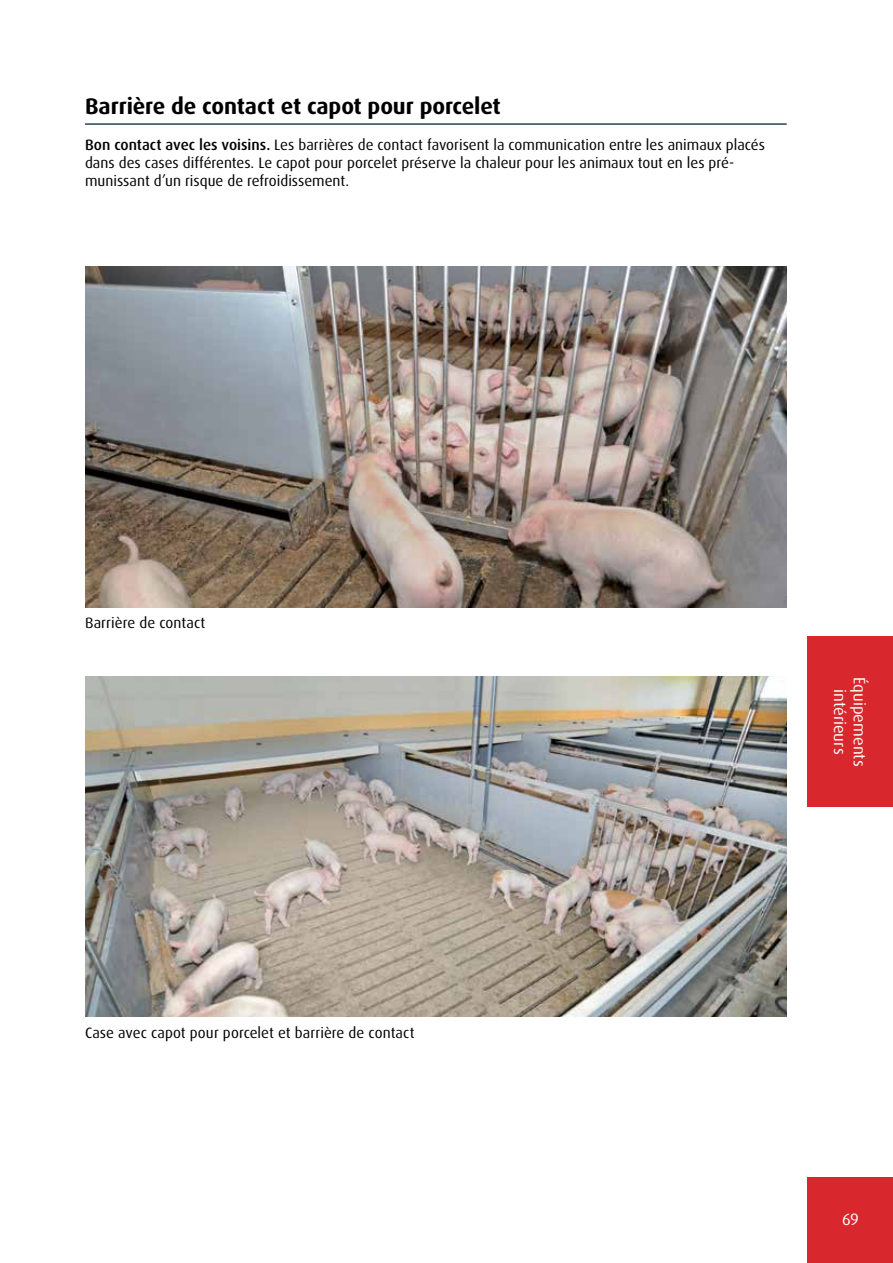
<style>
.page{position:relative;width:893px;height:1263px;background:#fff}
.page>*{position:absolute;margin:0;border:0;box-sizing:border-box;transform-origin:0 0}
.t1{font:700 22.5px "Dax OT";letter-spacing:-.005em;color:#000}
.t2{font:16.5px/19.8px "Dax OT";color:#fff;text-align:center}
.t3{font:15px/18px "Dax OT";color:#000}
.s1{font-weight:500}
</style>
<div class="page">
<div style="left:808px;top:1178px;width:85px;height:85px;background:#d9272e"></div>
<img style="left:85px;top:267px;width:702px;height:340px">
<img style="left:85px;top:676px;width:702px;height:340px">
<hr style="left:85px;top:123px;width:702px;height:2px;background:#29424e">
<div style="left:808px;top:637px;width:85px;height:170px;background:#d9272e"></div>
<h1 class="t1" style="left:85px;top:91px;width:417px">Barrière de contact et capot pour porcelet</h1>
<p class="t3" style="left:85px;top:136px;width:681px"><span class="s1">Bon contact avec les voisins.</span> Les barrières de contact favorisent la communication entre les animaux placés dans des cases différentes. Le capot pour porcelet préserve la chaleur pour les animaux tout en les pré&shy;munissant d’un risque de refroidissement.</p>
<p class="t3" style="left:85px;top:614px;width:122px">Barrière de contact</p>
<p class="t3" style="left:85px;top:1023px;width:331px">Case avec capot pour porcelet et barrière de contact</p>
<p class="t2" style="left:869px;top:677px;width:91px;rotate:90deg">Équipements intérieurs</p>
<p class="t2" style="left:842px;top:1209px;width:18px">69</p>
</div>
